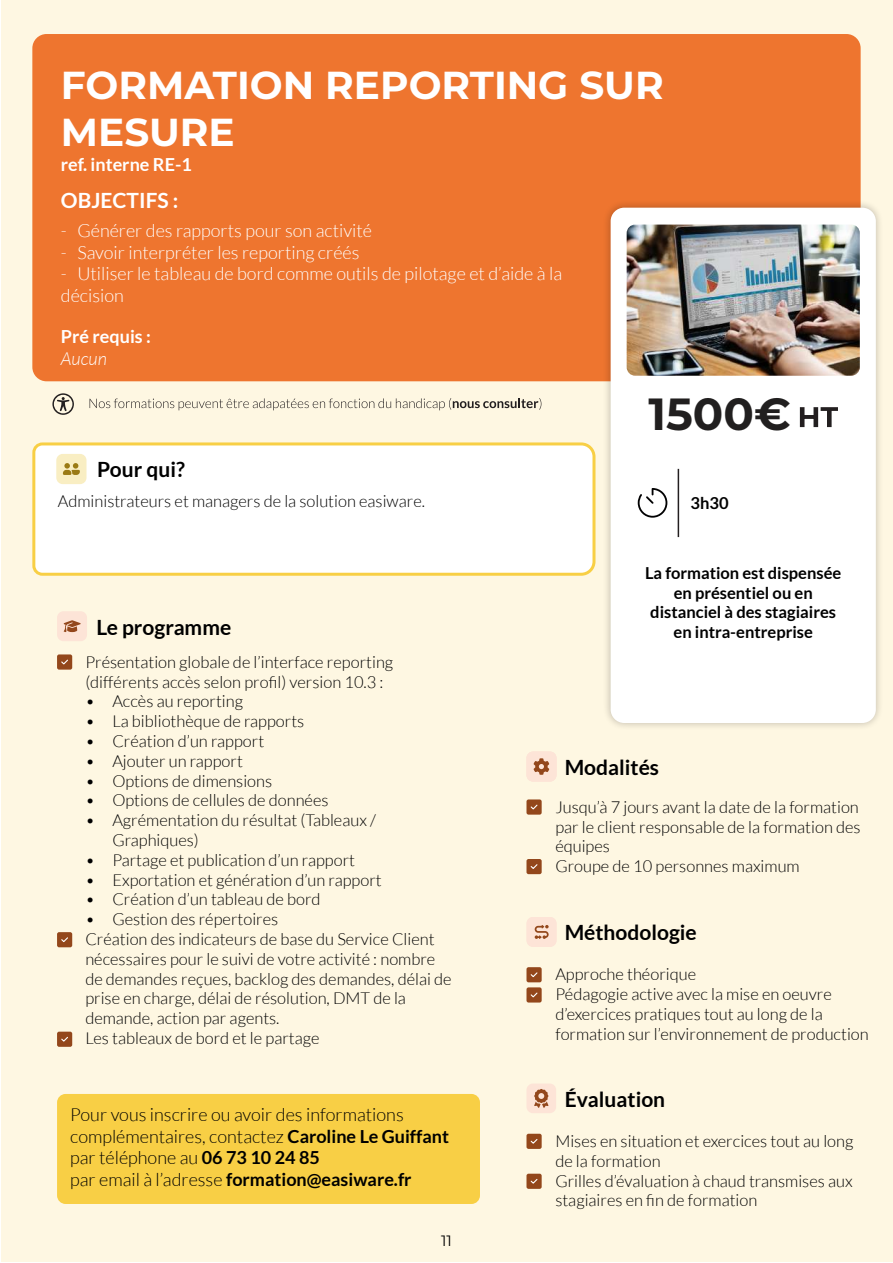
<style>
.page{position:relative;width:893px;height:1263px;background:#fff}
.page>*{position:absolute;margin:0;border:0;box-sizing:border-box;transform-origin:0 0}
.t1{font:700 45px "Montserrat";color:#211f1f}
.t2{font:700 39px/46.8px "Montserrat";color:#fff}
.t3{font:700 21px "Lato";color:#000}
.t4{font:700 21px "Lato";color:#fff}
.t5{font:300 18px/21.6px "Lato";color:#000}
.t6{font:300 18px/21.6px "Lato";color:#fff}
.t7{font:700 18px "Lato";color:#fff}
.t8{font:italic 300 18px "Lato";color:#fff}
.t9{font:300 16.5px/19.8px "Lato";color:#000}
.t10{font:700 16.5px/19.8px "Lato";color:#000;text-align:center}
.t11{font:15px "Montserrat";color:#000}
.s1{font-weight:700}
</style>
<div class="page">
<div style="left:1px;top:1px;width:891px;height:1261px;background:#fef7e2"></div>
<div style="left:32px;top:34px;width:829px;height:347px;background:#ee752f;border-radius:14px"></div>
<div style="left:602px;top:200px;width:282px;height:531px;background:#000;opacity:.25"></div>
<div style="left:611px;top:208px;width:265px;height:515px;background:#fff;border-radius:14px"></div>
<svg style="left:52px;top:393px;width:22px;height:22px"></svg>
<svg style="left:90px;top:398px;width:451px;height:12px"></svg>
<svg style="left:800px;top:407px;width:38px;height:20px"></svg>
<svg style="left:32px;top:442px;width:564px;height:134px;background:#fefcf4"></svg>
<div style="left:56px;top:454px;width:30px;height:30px;background:#f9eec3;border-radius:6px"></div>
<svg style="left:63px;top:463px;width:17px;height:12px"></svg>
<div style="left:57px;top:611px;width:30px;height:30px;background:#fde4d7;border-radius:6px"></div>
<svg style="left:64px;top:620px;width:17px;height:12px"></svg>
<div style="left:57px;top:654px;width:15px;height:16px;background:#93471b;border-radius:2px"></div>
<svg style="left:61px;top:659px;width:7px;height:6px"></svg>
<div style="left:57px;top:932px;width:15px;height:15px;background:#93471b;border-radius:2px"></div>
<svg style="left:61px;top:937px;width:7px;height:5px"></svg>
<div style="left:57px;top:1032px;width:15px;height:15px;background:#93471b;border-radius:2px"></div>
<svg style="left:61px;top:1036px;width:7px;height:6px"></svg>
<div style="left:526px;top:799px;width:16px;height:16px;background:#93471b;border-radius:2px"></div>
<svg style="left:530px;top:804px;width:8px;height:6px"></svg>
<div style="left:526px;top:859px;width:16px;height:15px;background:#93471b;border-radius:2px"></div>
<svg style="left:530px;top:864px;width:8px;height:5px"></svg>
<div style="left:527px;top:752px;width:30px;height:29px;background:#fde4d7;border-radius:6px"></div>
<div style="left:526px;top:967px;width:16px;height:15px;background:#93471b;border-radius:2px"></div>
<svg style="left:530px;top:972px;width:8px;height:6px"></svg>
<div style="left:526px;top:987px;width:16px;height:15px;background:#93471b;border-radius:2px"></div>
<svg style="left:530px;top:992px;width:8px;height:6px"></svg>
<div style="left:526px;top:917px;width:30px;height:30px;background:#fdf1de;border-radius:6px"></div>
<div style="left:527px;top:917px;width:30px;height:30px;background:#fde4d7;border-radius:6px"></div>
<svg style="left:534px;top:925px;width:15px;height:14px"></svg>
<div style="left:57px;top:1094px;width:423px;height:110px;background:#f8cf45;border-radius:9px"></div>
<div style="left:526px;top:1134px;width:16px;height:15px;background:#93471b;border-radius:2px"></div>
<svg style="left:530px;top:1139px;width:8px;height:5px"></svg>
<div style="left:526px;top:1174px;width:16px;height:15px;background:#93471b;border-radius:2px"></div>
<svg style="left:530px;top:1179px;width:8px;height:5px"></svg>
<div style="left:526px;top:1083px;width:30px;height:30px;background:#fde4d7;border-radius:6px"></div>
<svg style="left:534px;top:1089px;width:14px;height:19px"></svg>
<img style="left:627px;top:225px;width:233px;height:151px">
<svg style="left:638px;top:488px;width:29px;height:30px"></svg>
<hr style="left:678px;top:469px;width:1px;height:68px;background:#231f20">
<div style="left:526px;top:752px;width:30px;height:29px;background:#fde4d7;border-radius:6px"></div>
<svg style="left:534px;top:758px;width:15px;height:17px"></svg>
<h2 class="t2" style="left:61px;top:60px;width:604px">FORMATION REPORTING SUR<br>MESURE</h2>
<p class="t7" style="left:61px;top:154px;width:133px">ref. interne RE-1</p>
<p class="t4" style="left:61px;top:188px;width:119px">OBJECTIFS :</p>
<p class="t6" style="left:61px;top:220px;width:313px">- Générer des rapports pour son activité</p>
<p class="t6" style="left:61px;top:241px;width:300px">- Savoir interpréter les reporting créés</p>
<p class="t6" style="left:61px;top:263px;width:503px">- Utiliser le tableau de bord comme outils de pilotage et d’aide à la décision</p>
<p class="t7" style="left:61px;top:326px;width:92px">Pré requis :</p>
<p class="t8" style="left:61px;top:349px;width:47px">Aucun</p>
<p class="t3" style="left:97px;top:458px;width:89px">Pour qui?</p>
<p class="t9" style="left:58px;top:491px;width:369px">Administrateurs et managers de la solution easiware.</p>
<p class="t3" style="left:96px;top:615px;width:136px">Le programme</p>
<p class="t9" style="left:85px;top:652px;width:309px">Présentation globale de l’interface reporting (différents accès selon profil) version 10.3 :</p>
<p class="t9" style="left:85px;top:692px;width:159px">• Accès au reporting</p>
<p class="t9" style="left:85px;top:711px;width:221px">• La bibliothèque de rapports</p>
<p class="t9" style="left:85px;top:731px;width:180px">• Création d’un rapport</p>
<p class="t9" style="left:85px;top:751px;width:159px">• Ajouter un rapport</p>
<p class="t9" style="left:85px;top:771px;width:188px">• Options de dimensions</p>
<p class="t9" style="left:85px;top:791px;width:245px">• Options de cellules de données</p>
<p class="t9" style="left:112px;top:810px;width:265px;text-indent:-27px">• Agrémentation du résultat (Tableaux /<br>Graphiques)</p>
<p class="t9" style="left:85px;top:850px;width:271px">• Partage et publication d’un rapport</p>
<p class="t9" style="left:85px;top:870px;width:298px">• Exportation et génération d’un rapport</p>
<p class="t9" style="left:85px;top:890px;width:237px">• Création d’un tableau de bord</p>
<p class="t9" style="left:85px;top:909px;width:368px">• Gestion des répertoires<br>Création des indicateurs de base du Service Client nécessaires pour le suivi de votre activité : nombre de demandes reçues, backlog des demandes, délai de prise en charge, délai de résolution, DMT de la demande, action par agents.<br>Les tableaux de bord et le partage</p>
<p class="t5" style="left:70px;top:1104px;width:380px">Pour vous inscrire ou avoir des informations complémentaires, contactez <span class="s1">Caroline Le Guiffant </span>par téléphone au <span class="s1">06 73 10 24 85<br></span>par email à l’adresse <span class="s1">formation@easiware.fr</span></p>
<p class="t11" style="left:441px;top:1230px;width:12px">11</p>
<h1 class="t1" style="left:648px;top:381px;width:144px">1500€</h1>
<p class="t10" style="left:691px;top:493px;width:40px">3h30</p>
<p class="t10" style="left:645px;top:563px;width:198px">La formation est dispensée en présentiel ou en distanciel à des stagiaires en intra-entreprise</p>
<p class="t3" style="left:565px;top:755px;width:96px">Modalités</p>
<p class="t9" style="left:555px;top:797px;width:307px">Jusqu’à 7 jours avant la date de la formation par le client responsable de la formation des équipes<br>Groupe de 10 personnes maximum</p>
<p class="t3" style="left:565px;top:921px;width:134px">Méthodologie</p>
<p class="t9" style="left:555px;top:965px;width:315px">Approche théorique<br>Pédagogie active avec la mise en oeuvre d’exercices pratiques tout au long de la formation sur l’environnement de production</p>
<p class="t3" style="left:565px;top:1087px;width:102px">Évaluation</p>
<p class="t9" style="left:555px;top:1131px;width:300px">Mises en situation et exercices tout au long de la formation<br>Grilles d’évaluation à chaud transmises aux stagiaires en fin de formation</p>
</div>
